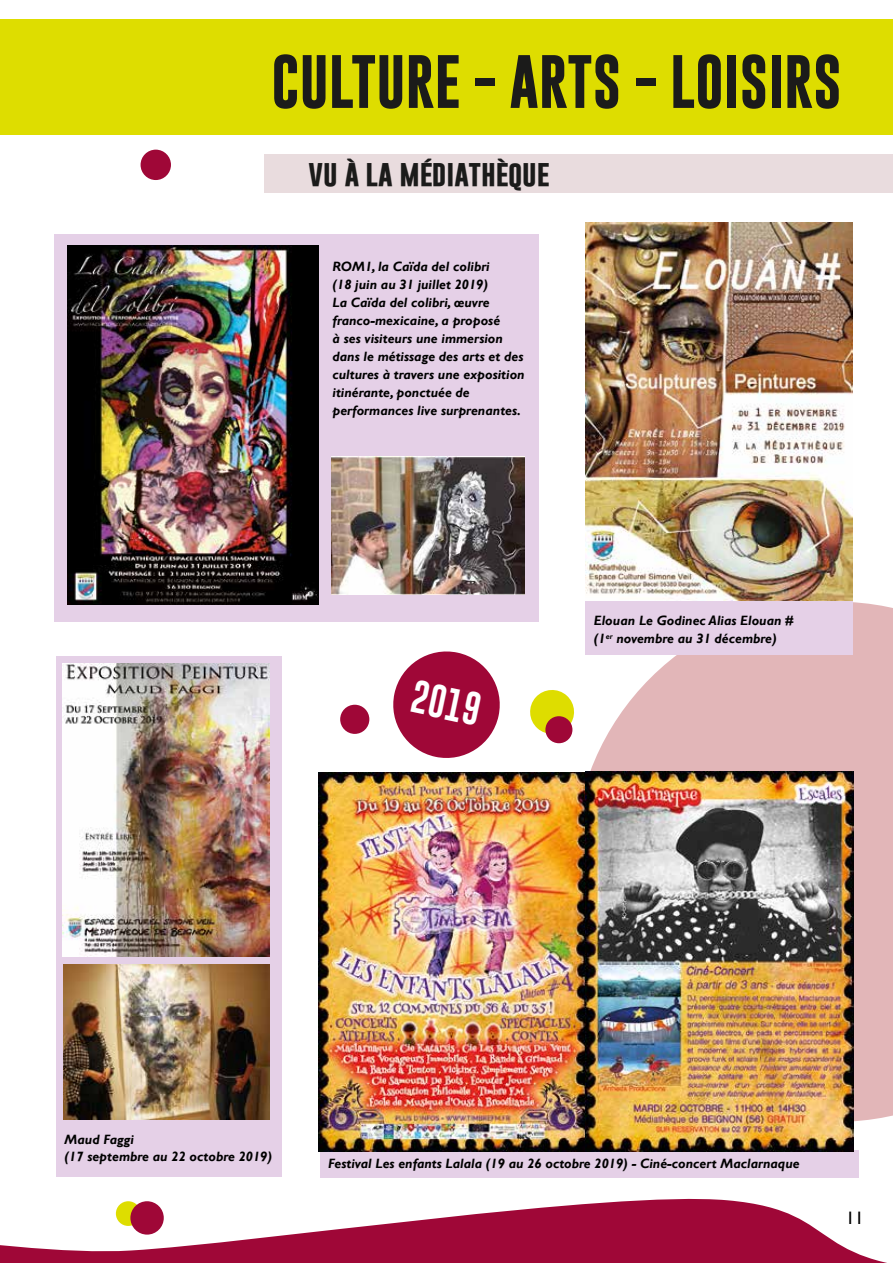
<style>
.page{position:relative;width:893px;height:1263px;background:#fff}
.page>*{position:absolute;margin:0;border:0;box-sizing:border-box;transform-origin:0 0}
.t1{font:700 54px "Gobold";color:#1b1b1a}
.t2{font:33.75px "Gobold";color:#fff}
.t3{font:700 27px "Gobold";color:#1b1b1a}
.t4{font:18px "Gill Sans";color:#000}
.t5{font:italic 700 13.5px/18px "Gill Sans";color:#000}
</style>
<div class="page">
<svg style="left:585px;top:602px;width:308px;height:520px;fill:#e2b6b8"></svg>
<svg style="left:530px;top:690px;width:44px;height:46px"></svg>
<svg style="left:0;top:1198px;width:887px;height:65px;fill:#9f0737"></svg>
<div style="left:116px;top:1201px;width:25px;height:25px;background:#dedd00;border-radius:50%"></div>
<div style="left:0;top:19px;width:893px;height:115px;background:#dedd00"></div>
<div style="left:130px;top:1201px;width:34px;height:33px;background:#9f0737;border-radius:50%"></div>
<div style="left:545px;top:716px;width:27px;height:27px;background:#9f0737;border-radius:50%"></div>
<div style="left:141px;top:150px;width:30px;height:30px;background:#9f0737;border-radius:50%"></div>
<div style="left:265px;top:154px;width:628px;height:38px;background:#e9dcde"></div>
<div style="left:56px;top:657px;width:226px;height:520px;background:#e5d0e7"></div>
<div style="left:54px;top:235px;width:485px;height:387px;background:#e5d0e7"></div>
<div style="left:320px;top:1150px;width:538px;height:27px;background:#e5d0e7"></div>
<div style="left:585px;top:602px;width:268px;height:53px;background:#e5d0e7"></div>
<img style="left:318px;top:772px;width:536px;height:380px">
<img style="left:68px;top:245px;width:251px;height:359px">
<img style="left:585px;top:222px;width:268px;height:378px">
<img style="left:63px;top:663px;width:207px;height:293px">
<img style="left:63px;top:964px;width:207px;height:155px">
<img style="left:331px;top:456px;width:193px;height:138px">
<svg style="left:393px;top:651px;width:107px;height:107px"></svg>
<div style="left:340px;top:705px;width:29px;height:29px;background:#9f0737;border-radius:50%"></div>
<h1 class="t1" style="left:271px;top:46px;width:572px">CULTURE - ARTS - LOISIRS</h1>
<h3 class="t3" style="left:309px;top:156px;width:243px">vu à la médiathèque</h3>
<p class="t5" style="left:333px;top:257px;width:194px">ROM1, la Caïda del colibri<br>(18 juin au 31 juillet 2019)<br>La Caïda del colibri, œuvre franco-mexicaine, a proposé<br>à ses visiteurs une immersion dans le métissage des arts et des cultures à travers une exposition itinérante, ponctuée de performances live surprenantes.</p>
<h2 class="t2" style="left:416px;top:674px;width:72px;rotate:12deg">2019</h2>
<p class="t5" style="left:594px;top:612px;width:201px">Elouan Le Godinec Alias Elouan # (1<sup>er</sup> novembre au 31 décembre)</p>
<p class="t5" style="left:65px;top:1131px;width:209px;line-height:16.5px">Maud Faggi<br>(17 septembre au 22 octobre 2019)</p>
<p class="t5" style="left:328px;top:1155px;width:473px">Festival Les enfants Lalala (19 au 26 octobre 2019) - Ciné-concert Maclarnaque</p>
<h3 class="t4" style="left:846px;top:1207px;width:19px">11</h3>
</div>
